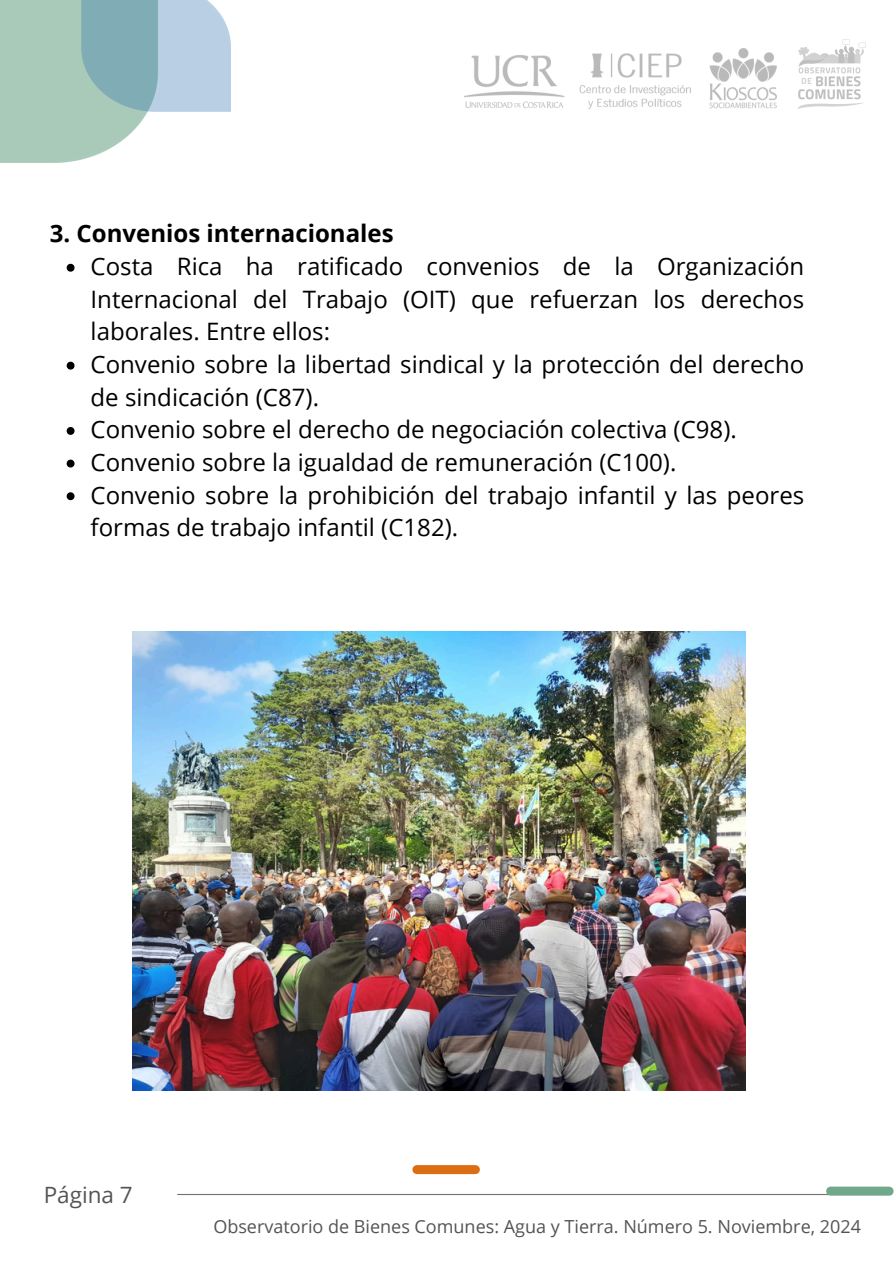
<style>
.page{position:relative;width:894px;height:1264px;background:#fff}
.page>*{position:absolute;margin:0;border:0;box-sizing:border-box;transform-origin:0 0}
.t1{font:24px/32.7px "Open Sans";color:#000}
.t2{font:700 24px "Open Sans";color:#000}
.t3{font:22.5px "Open Sans";color:#545454}
.t4{font:18px "Open Sans";color:#545454}
</style>
<div class="page">
<hr style="left:178px;top:1193px;width:713px;height:1px;background:#737373">
<div style="left:830px;top:1186px;width:58px;height:9px;background:#71a88b"></div>
<div style="left:417px;top:1165px;width:58px;height:9px;background:#dc6d12"></div>
<img style="left:0;top:0;width:230px;height:163px">
<img style="left:797px;top:40px;width:68px;height:69px">
<img style="left:464px;top:49px;width:312px;height:59px">
<svg style="left:67px;top:264px;width:7px;height:8px"></svg>
<svg style="left:67px;top:362px;width:7px;height:7px"></svg>
<svg style="left:67px;top:427px;width:7px;height:8px"></svg>
<svg style="left:67px;top:459px;width:7px;height:8px"></svg>
<svg style="left:67px;top:492px;width:7px;height:8px"></svg>
<img style="left:133px;top:631px;width:612px;height:459px">
<p class="t2" style="left:50px;top:217px;width:345px">3. Convenios internacionales</p>
<p class="t1" style="left:91px;top:249px;width:715px;text-align:justify">Costa Rica ha ratificado convenios de la Organización Internacional del Trabajo (OIT) que refuerzan los derechos laborales. Entre ellos:</p>
<h1 class="t1" style="left:91px;top:347px;width:715px">Convenio sobre la libertad sindical y la protección del derecho de sindicación (C87).</h1>
<p class="t1" style="left:91px;top:412px;width:647px">Convenio sobre el derecho de negociación colectiva (C98).</p>
<p class="t1" style="left:91px;top:445px;width:587px">Convenio sobre la igualdad de remuneración (C100).</p>
<p class="t1" style="left:91px;top:478px;width:715px">Convenio sobre la prohibición del trabajo infantil y las peores formas de trabajo infantil (C182).</p>
<p class="t3" style="left:44px;top:1178px;width:90px">Página 7</p>
<p class="t4" style="left:213px;top:1213px;width:649px">Observatorio de Bienes Comunes: Agua y Tierra. Número 5. Noviembre, 2024</p>
</div>
